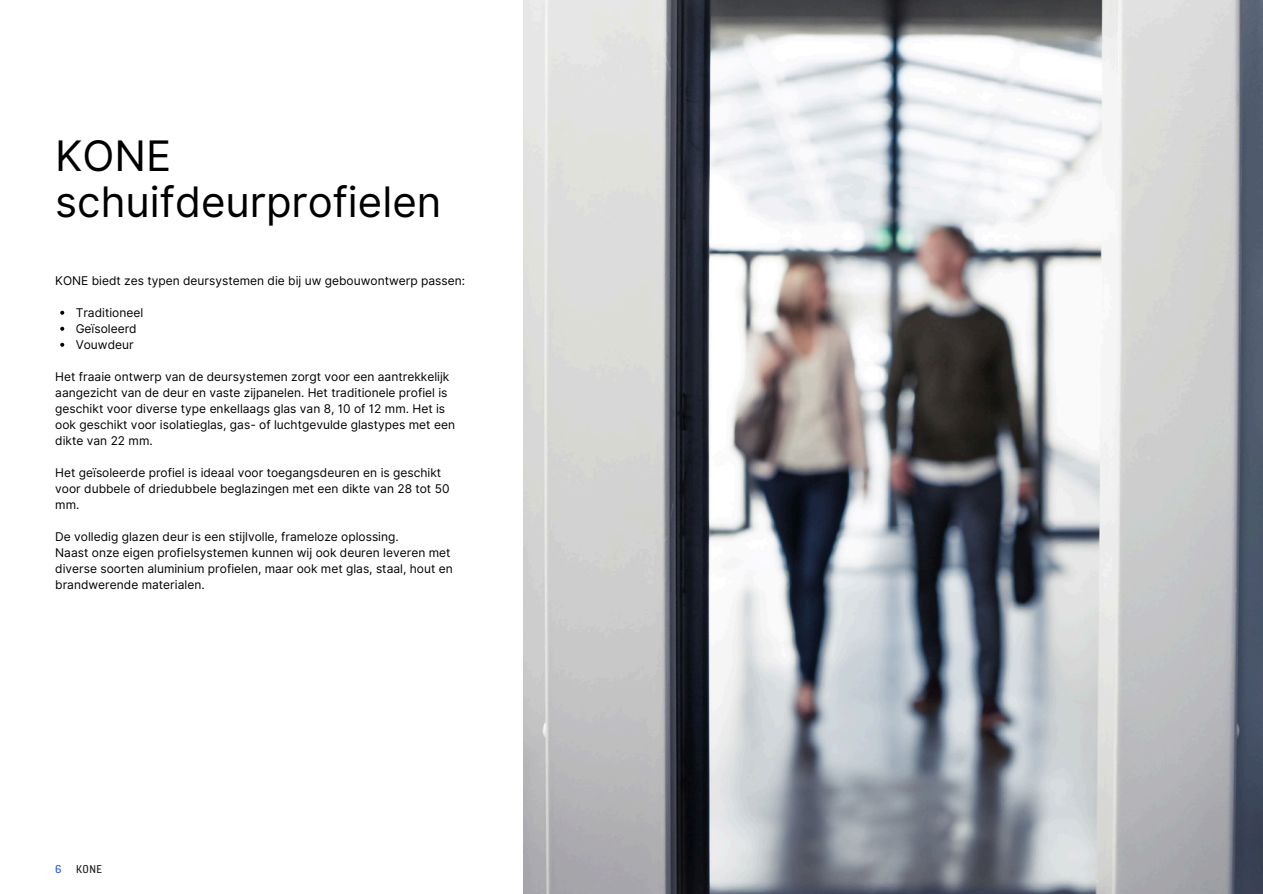
<style>
.page{position:relative;width:1263px;height:894px;background:#fff}
.page>*{position:absolute;margin:0;border:0;box-sizing:border-box;transform-origin:0 0}
.t1{font:42px/46.2px "Inter";color:#000}
.t2{font:12px/16px "Inter";color:#000}
.t3{font:12px "KONE Information";color:#141414}
.t4{font:12px "KONE Information";color:#1450f5}
</style>
<div class="page">
<img style="left:523px;top:0;width:740px;height:893px">
<svg style="left:60px;top:310px;width:4px;height:4px"></svg>
<svg style="left:60px;top:326px;width:4px;height:4px"></svg>
<svg style="left:60px;top:342px;width:4px;height:4px"></svg>
<p class="t1" style="left:55px;top:132px;width:388px">KONE schuifdeurprofielen</p>
<p class="t2" style="left:55px;top:272px;width:411px">KONE biedt zes typen deursystemen die bij uw gebouwontwerp passen:</p>
<p class="t2" style="left:76px;top:304px;width:69px">Traditioneel</p>
<p class="t2" style="left:76px;top:320px;width:63px">Geïsoleerd</p>
<p class="t2" style="left:76px;top:336px;width:59px">Vouwdeur</p>
<p class="t2" style="left:55px;top:368px;width:401px">Het fraaie ontwerp van de deursystemen zorgt voor een aantrekkelijk aangezicht van de deur en vaste zijpanelen. Het traditionele profiel is geschikt voor diverse type enkellaags glas van 8, 10 of 12 mm. Het is ook geschikt voor isolatieglas, gas- of luchtgevulde glastypes met een dikte van 22 mm.</p>
<p class="t2" style="left:55px;top:464px;width:396px">Het geïsoleerde profiel is ideaal voor toegangsdeuren en is geschikt voor dubbele of driedubbele beglazingen met een dikte van 28 tot 50 mm.</p>
<p class="t2" style="left:55px;top:528px;width:345px">De volledig glazen deur is een stijlvolle, frameloze oplossing.</p>
<p class="t2" style="left:55px;top:544px;width:399px">Naast onze eigen profielsystemen kunnen wij ook deuren leveren met diverse soorten aluminium profielen, maar ook met glas, staal, hout en brandwerende materialen.</p>
<h2 class="t4" style="left:55px;top:861px;width:8px">6</h2>
<p class="t3" style="left:76px;top:861px;width:27px">KONE</p>
</div>
